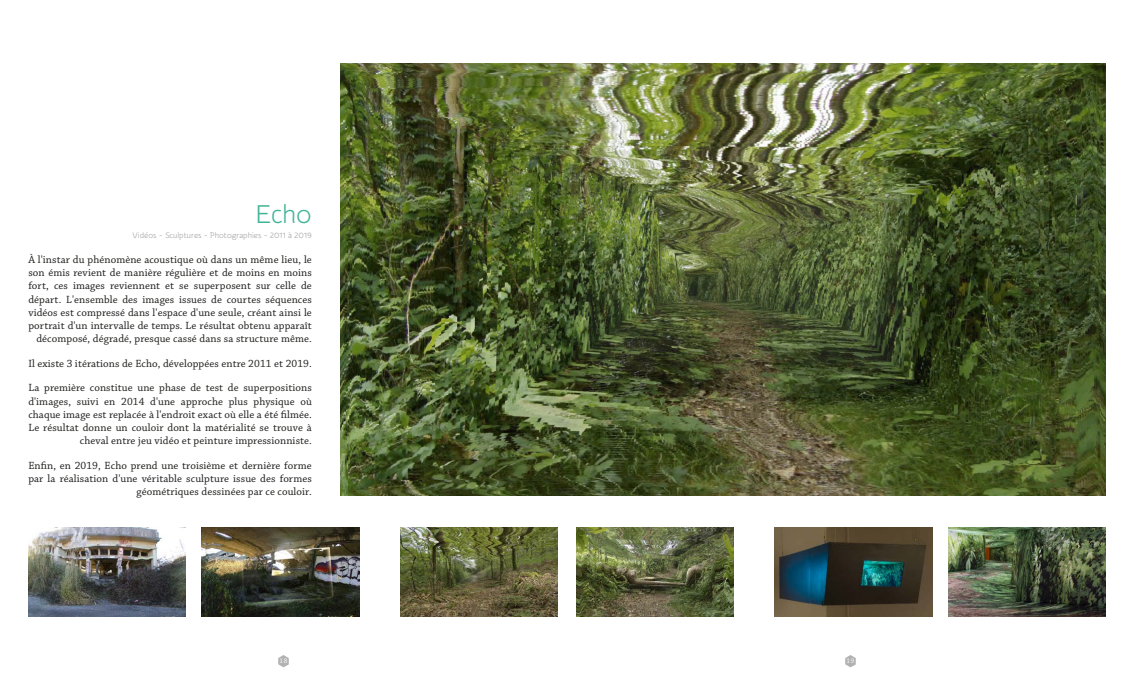
<style>
.page{position:relative;width:1134px;height:681px;background:#fff}
.page>*{position:absolute;margin:0;border:0;box-sizing:border-box;transform-origin:0 0}
.t1{font:26px "Snippet";color:#40b498}
.t2{font:11px/13.2px "Chaparral Pro";letter-spacing:.01em;color:#1d1d1b;text-align:right}
.t3{font:8px "Snippet";color:#9d9d9d}
.t4{font:7px "Chaparral Pro";color:#fff}
</style>
<div class="page">
<svg style="left:278px;top:655px;width:11px;height:12px"></svg>
<svg style="left:845px;top:655px;width:11px;height:12px"></svg>
<img style="left:400px;top:527px;width:158px;height:89px">
<img style="left:576px;top:527px;width:158px;height:89px">
<img style="left:775px;top:527px;width:157px;height:89px">
<img style="left:948px;top:527px;width:158px;height:89px">
<img style="left:202px;top:527px;width:157px;height:89px">
<img style="left:28px;top:527px;width:158px;height:89px">
<img style="left:340px;top:64px;width:766px;height:431px">
<h1 class="t1" style="left:255px;top:200px;width:58px">Echo</h1>
<p class="t3" style="left:133px;top:231px;width:181px">Vidéos - Sculptures - Photographies - 2011 à 2019</p>
<p class="t2" style="left:28px;top:253px;width:285px">À l'instar du phénomène acoustique où dans un même lieu, le son émis revient de manière régulière et de moins en moins fort, ces images reviennent et se superposent sur celle de départ. L'ensemble des images issues de courtes séquences vidéos est compressé dans l'espace d'une seule, créant ainsi le portrait d'un intervalle de temps. Le résultat obtenu apparaît décomposé, dégradé, presque cassé dans sa structure même.</p>
<p class="t2" style="left:28px;top:357px;width:285px">Il existe 3 itérations de Echo, développées entre 2011 et 2019.</p>
<p class="t2" style="left:28px;top:381px;width:285px">La première constitue une phase de test de superpositions d'images, suivi en 2014 d'une approche plus physique où chaque image est replacée à l'endroit exact où elle a été filmée.<br>Le résultat donne un couloir dont la matérialité se trouve à cheval entre jeu vidéo et peinture impressionniste.</p>
<p class="t2" style="left:28px;top:459px;width:285px">Enfin, en 2019, Echo prend une troisième et dernière forme par la réalisation d'une véritable sculpture issue des formes géométriques dessinées par ce couloir.</p>
<p class="t4" style="left:280px;top:657px;width:9px">18</p>
<p class="t4" style="left:847px;top:657px;width:9px">19</p>
</div>
